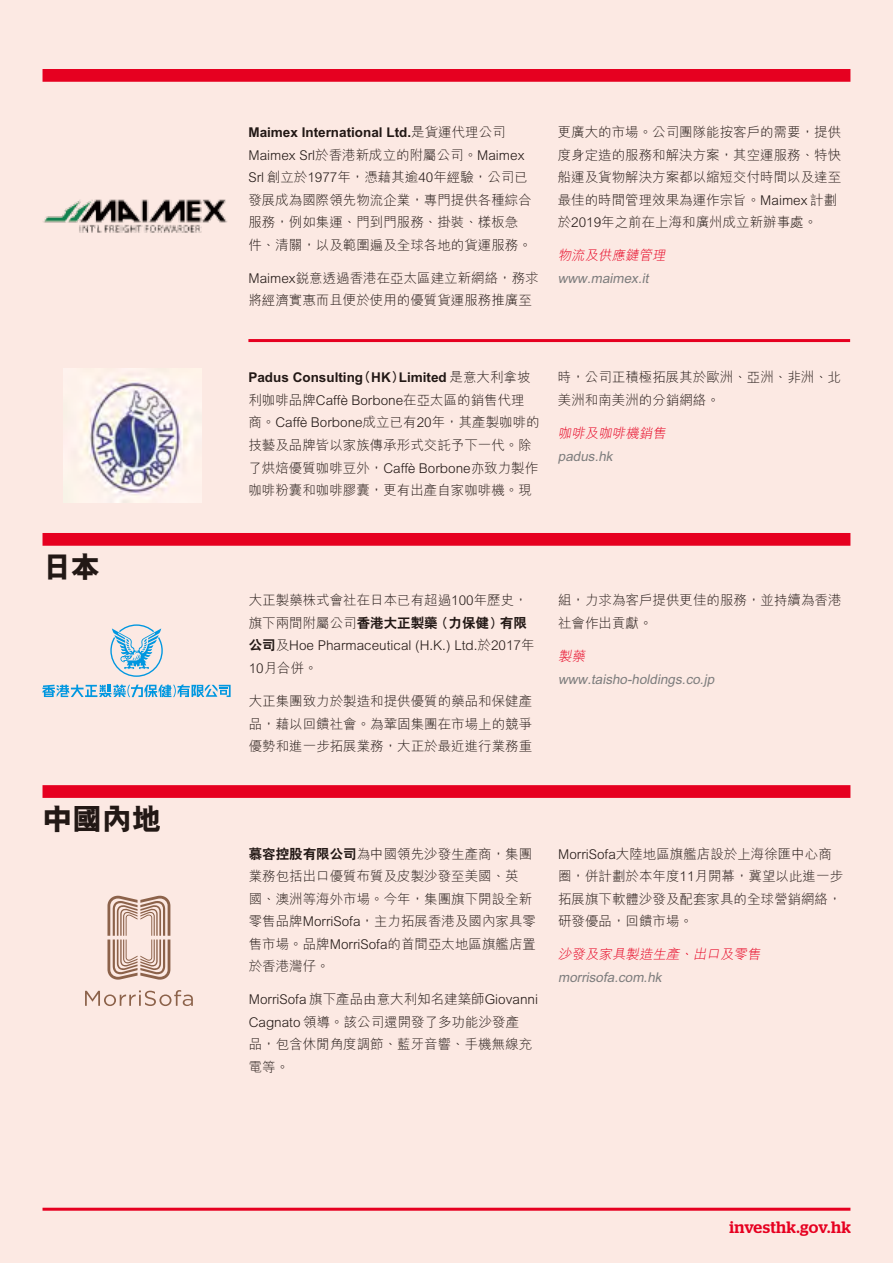
<style>
.page{position:relative;width:893px;height:1263px;background:#fce9e3}
.page>*{position:absolute;margin:0;border:0;box-sizing:border-box;transform-origin:0 0}
.t1{font:800 30px "M Hei HK";letter-spacing:-.01em;color:#221815}
.t2{font:500 16.5px "Stag";letter-spacing:.02em;color:#e60020}
.t3{font:300 13.5px/22.5px "M Hei HK";color:#221815}
.t4{font:800 13.5px "C Hei 2 HK";color:#221815}
.t5{font:italic 700 13.5px "M Hei HK";color:#7d7d7d}
.t6{font:italic 300 13.5px "M Hei HK";color:#e60020}
.s1{font-family:"M Hei HK";font-weight:300}
.s2{font-family:"Helvetica Neue"}
.s3{font-family:"C Hei 2 HK";font-weight:800}
</style>
<div class="page">
<hr style="left:43px;top:1208px;width:807px;height:3px;background:#e60020">
<div style="left:43px;top:69px;width:807px;height:13px;background:#e60020"></div>
<hr style="left:248px;top:339px;width:602px;height:3px;background:#e60020">
<img style="left:64px;top:369px;width:138px;height:134px">
<img style="left:43px;top:199px;width:185px;height:34px">
<svg style="left:107px;top:896px;width:63px;height:84px"></svg>
<svg style="left:85px;top:990px;width:108px;height:16px"></svg>
<div style="left:43px;top:785px;width:807px;height:13px;background:#e60020"></div>
<svg style="left:43px;top:684px;width:188px;height:13px"></svg>
<svg style="left:110px;top:624px;width:53px;height:53px"></svg>
<div style="left:43px;top:533px;width:807px;height:13px;background:#e60020"></div>
<h1 class="t1" style="left:43px;top:546px;width:59px">日本</h1>
<h1 class="t1" style="left:43px;top:798px;width:121px">中國內地</h1>
<p class="t4" style="left:248px;top:123px;width:259px">Maimex International Ltd.<span class="s1">是貨運代理公司</span></p>
<p class="t3" style="left:248px;top:143px;width:285px">Maimex Srl於香港新成立的附屬公司。Maimex<br>Srl 創立於1977年，憑藉其逾40年經驗，公司已發展成為國際領先物流企業，專門提供各種綜合服務，例如集運、門到門服務、掛裝、樣板急件、清關，以及範圍遍及全球各地的貨運服務。</p>
<p class="t3" style="left:248px;top:266px;width:292px">Maimex銳意透過香港在亞太區建立新網絡，務求將經濟實惠而且便於使用的優質貨運服務推廣至</p>
<p class="t3" style="left:558px;top:121px;width:285px">更廣大的市場。公司團隊能按客戶的需要，提供度身定造的服務和解決方案，其空運服務、特快船運及貨物解決方案都以縮短交付時間以及達至最佳的時間管理效果為運作宗旨。Maimex 計劃於2019年之前在上海和廣州成立新辦事處。</p>
<p class="t6" style="left:558px;top:246px;width:113px">物流及供應鏈管理</p>
<p class="t5" style="left:558px;top:268px;width:95px">www.maimex.it</p>
<p class="t4" style="left:248px;top:368px;width:284px">Padus Consulting（HK）Limited <span class="s1">是意大利拿坡</span></p>
<p class="t3" style="left:248px;top:388px;width:293px">利咖啡品牌Caff<span class="s2">è</span> Borbone在亞太區的銷售代理商。Caff<span class="s2">è</span> Borbone成立已有20年，其產製咖啡的技藝及品牌皆以家族傳承形式交託予下一代。除了烘焙優質咖啡豆外，Caff<span class="s2">è</span> Borbone亦致力製作咖啡粉囊和咖啡膠囊，更有出產自家咖啡機。現</p>
<p class="t3" style="left:558px;top:366px;width:285px">時，公司正積極拓展其於歐洲、亞洲、非洲、北美洲和南美洲的分銷網絡。</p>
<p class="t6" style="left:558px;top:424px;width:113px">咖啡及咖啡機銷售</p>
<p class="t5" style="left:558px;top:446px;width:59px">padus.hk</p>
<p class="t3" style="left:249px;top:589px;width:281px">大正製藥株式會社在日本已有超過100年歷史，</p>
<p class="t4" style="left:249px;top:614px;width:280px"><span class="s1">旗下兩間附屬公司</span>香港大正製藥（力保健）有限</p>
<p class="t3" style="left:249px;top:634px;width:287px"><span class="s3">公司</span>及Hoe Pharmaceutical (H.K.) Ltd.於2017年<br>10月合併。</p>
<p class="t3" style="left:249px;top:689px;width:285px;text-align:justify">大正集團致力於製造和提供優質的藥品和保健產品，藉以回饋社會。為鞏固集團在市場上的競爭優勢和進一步拓展業務，大正於最近進行業務重</p>
<p class="t3" style="left:558px;top:589px;width:285px">組，力求為客戶提供更佳的服務，並持續為香港社會作出貢獻。</p>
<p class="t6" style="left:558px;top:647px;width:32px">製藥</p>
<p class="t5" style="left:558px;top:669px;width:161px">www.taisho-holdings.co.jp</p>
<p class="t3" style="left:249px;top:842px;width:289px"><span class="s3">慕容控股有限公司</span>為中國領先沙發生產商，集團業務包括出口優質布質及皮製沙發至美國、英<br>國、澳洲等海外市場。今年，集團旗下開設全新零售品牌MorriSofa，主力拓展香港及國內家具零售市場。品牌MorriSofa的首間亞太地區旗艦店置於香港灣仔。</p>
<p class="t3" style="left:249px;top:987px;width:291px">MorriSofa 旗下產品由意大利知名建築師Giovanni<br>Cagnato 領導。該公司還開發了多功能沙發產<br>品，包含休閒角度調節、藍牙音響、手機無線充電等。</p>
<p class="t3" style="left:558px;top:842px;width:287px">MorriSofa大陸地區旗艦店設於上海徐匯中心商圈，併計劃於本年度11月開幕，冀望以此進一步拓展旗下軟體沙發及配套家具的全球營銷網絡，研發優品，回饋市場。</p>
<p class="t6" style="left:558px;top:945px;width:207px">沙發及家具製造生產、出口及零售</p>
<p class="t5" style="left:558px;top:967px;width:108px">morrisofa.com.hk</p>
<p class="t2" style="left:729px;top:1218px;width:123px">investhk.gov.hk</p>
</div>
